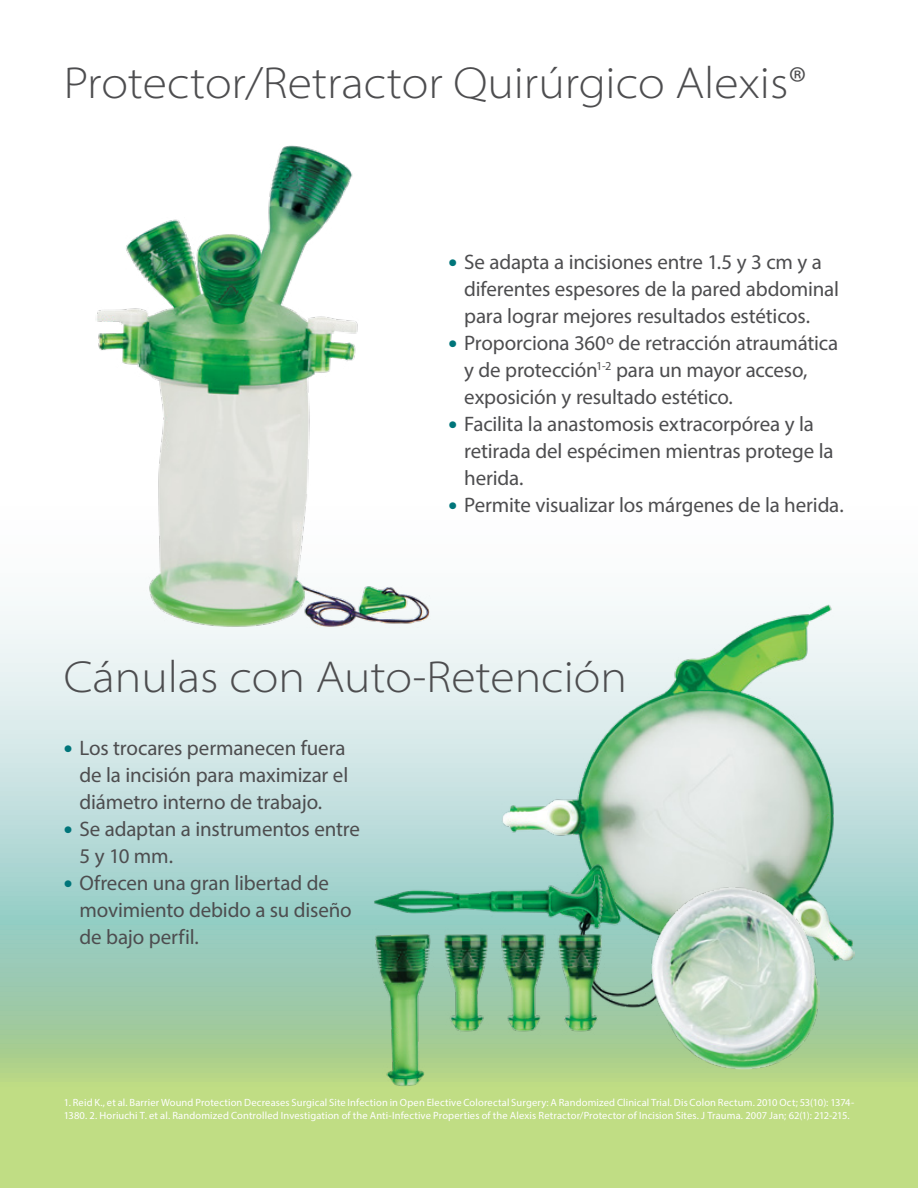
<style>
.page{position:relative;width:918px;height:1188px;background:#fff}
.page>*{position:absolute;margin:0;border:0;box-sizing:border-box;transform-origin:0 0}
.t1{font:300 semi-expanded 45px "Myriad Pro";color:#4d4d4f}
.t2{font:21px/27px "Myriad Pro";letter-spacing:-.01em;color:#4d4d4f}
.t3{font:10.5px/12.6px "Myriad Pro";letter-spacing:.01em;color:#fff}
.s1{font-weight:900;font-size:24px;color:#00757a}
</style>
<div class="page">
<svg style="left:0;top:603px;width:918px;height:585px;background:#bfddba"></svg>
<img style="left:96px;top:145px;width:335px;height:483px">
<img style="left:501px;top:604px;width:353px;height:357px">
<img style="left:557px;top:864px;width:262px;height:205px">
<img style="left:372px;top:874px;width:233px;height:212px">
<h1 class="t1" style="left:64px;top:55px;width:744px">Protector/Retractor Quirúrgico Alexis®</h1>
<p class="t2" style="left:464px;top:248px;width:376px;text-indent:-16px"><span class="s1">•</span> Se adapta a incisiones entre 1.5 y 3 cm y a diferentes espesores de la pared abdominal para lograr mejores resultados estéticos.</p>
<p class="t2" style="left:464px;top:329px;width:376px;text-indent:-16px"><span class="s1">•</span> Proporciona 360º de retracción atraumática y de protección<sup>1-2</sup> para un mayor acceso, exposición y resultado estético.</p>
<p class="t2" style="left:464px;top:410px;width:371px;text-indent:-16px"><span class="s1">•</span> Facilita la anastomosis extracorpórea y la retirada del espécimen mientras protege la herida.</p>
<p class="t2" style="left:448px;top:491px;width:397px"><span class="s1">•</span> Permite visualizar los márgenes de la herida.</p>
<h1 class="t1" style="left:64px;top:649px;width:565px">Cánulas con Auto-Retención</h1>
<p class="t2" style="left:80px;top:734px;width:270px;text-indent:-16px"><span class="s1">•</span> Los trocares permanecen fuera de la incisión para maximizar el diámetro interno de trabajo.</p>
<p class="t2" style="left:80px;top:815px;width:282px;text-indent:-16px"><span class="s1">•</span> Se adaptan a instrumentos entre<br>5 y 10 mm.</p>
<p class="t2" style="left:80px;top:869px;width:274px;text-indent:-16px"><span class="s1">•</span> Ofrecen una gran libertad de movimiento debido a su diseño de bajo perfil.</p>
<p class="t3" style="left:64px;top:1096px;width:792px">1. Reid K., et al. Barrier Wound Protection Decreases Surgical Site Infection in Open Elective Colorectal Surgery: A Randomized Clinical Trial. Dis Colon Rectum. 2010 Oct; 53(10): 1374-<br>1380. 2. Horiuchi T. et al. Randomized Controlled Investigation of the Anti-Infective Properties of the Alexis Retractor/Protector of Incision Sites. J Trauma. 2007 Jan; 62(1): 212-215.</p>
</div>
